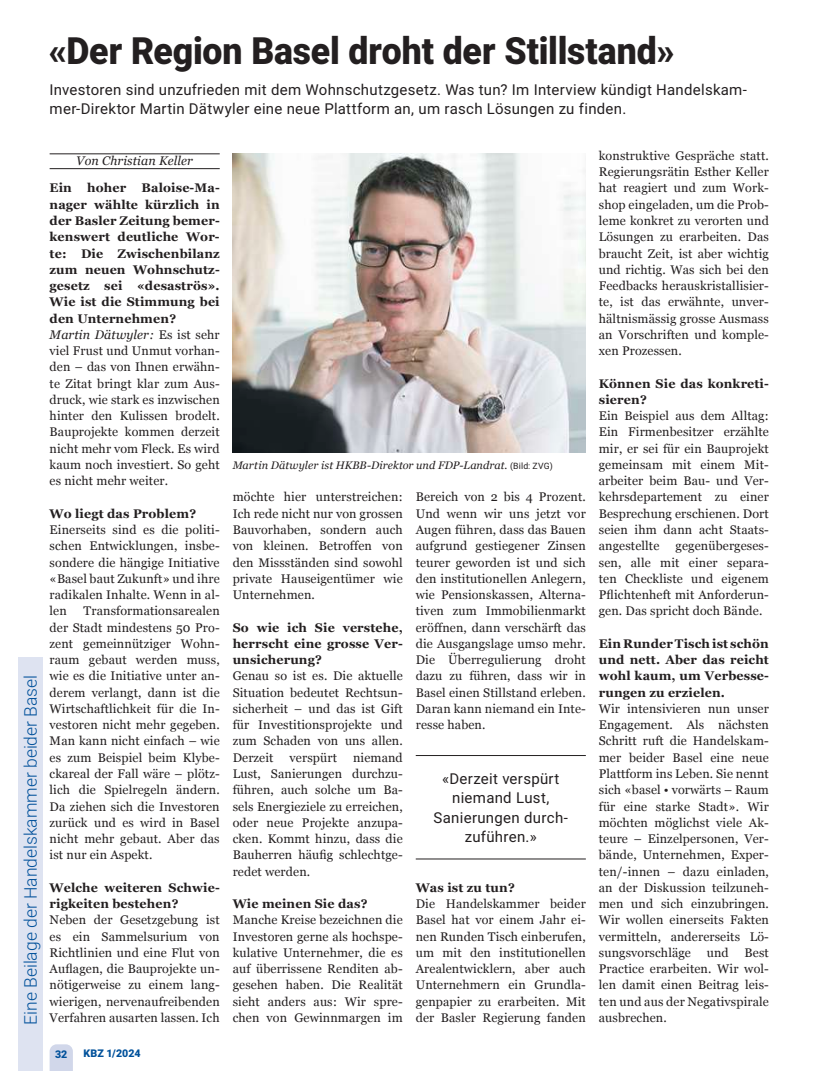
<style>
.page{position:relative;width:815px;height:1071px;background:#fff}
.page>*{position:absolute;margin:0;border:0;box-sizing:border-box;transform-origin:0 0}
.t1{font:900 37.5px "Roboto";letter-spacing:-.005em;color:#231f20;scale:.95 1}
.t2{font:300 17.5px "Roboto";color:#01519b}
.t3{font:15px/19.4px "Roboto";letter-spacing:.02em;color:#231f20}
.t4{font:12.5px/16.2px "Georgia";letter-spacing:.01em;color:#231f20;text-align:justify}
.t5{font:700 12.5px/16.2px "Georgia";letter-spacing:.01em;color:#231f20}
.t6{font:italic 12.5px "Georgia";letter-spacing:.01em;color:#231f20}
.t7{font:italic 11px "Georgia";letter-spacing:.005em;color:#231f20}
.t8{font:900 10.62px "Roboto";letter-spacing:.005em;color:#01519b}
.s1{font-weight:700}
.s2{font-style:italic}
.s3{font-family:"Roboto";font-style:normal;font-size:8.75px}
</style>
<div class="page">
<svg style="left:50px;top:1044px;width:23px;height:26px"></svg>
<hr style="left:50px;top:153px;width:170px;height:1px;background:#231f20">
<hr style="left:50px;top:168px;width:170px;height:1px;background:#231f20">
<img style="left:233px;top:154px;width:353px;height:298px">
<hr style="left:416px;top:755px;width:170px;height:1px;background:#231f20">
<hr style="left:416px;top:858px;width:170px;height:1px;background:#231f20">
<div style="left:18px;top:657px;width:25px;height:413px;background:#dee3f1"></div>
<h1 class="t1" style="left:49px;top:24px;width:660px">«Der Region Basel droht der Stillstand»</h1>
<p class="t3" style="left:50px;top:80px;width:699px;line-height:18.8px">Investoren sind unzufrieden mit dem Wohnschutzgesetz. Was tun? Im Interview kündigt Handelskam&shy;mer-Direktor Martin Dätwyler eine neue Plattform an, um rasch Lösungen zu finden.</p>
<h2 class="t2" style="left:18px;top:1024px;width:351px;rotate:-90deg">Eine Beilage der Handelskammer beider Basel</h2>
<p class="t6" style="left:76px;top:151px;width:118px">Von Christian Keller</p>
<p class="t4" style="left:50px;top:180px;width:172px;text-align:left"><span class="s1">Ein hoher Baloise-Ma&shy;nager wählte kürzlich in der Basler Zeitung bemer&shy;kenswert deutliche Wor&shy;te: Die Zwischenbilanz zum neuen Wohnschutz&shy;gesetz sei «desaströs».<br>Wie ist die Stimmung bei den Unternehmen?<br></span><span class="s2">Martin Dätwyler:</span> Es ist sehr viel Frust und Unmut vorhan&shy;den – das von Ihnen erwähn&shy;te Zitat bringt klar zum Aus&shy;druck, wie stark es inzwischen hinter den Kulissen brodelt.<br>Bauprojekte kommen derzeit nicht mehr vom Fleck. Es wird kaum noch investiert. So geht es nicht mehr weiter.</p>
<p class="t5" style="left:50px;top:504px;width:148px">Wo liegt das Problem?</p>
<p class="t4" style="left:50px;top:521px;width:172px">Einerseits sind es die politi&shy;schen Entwicklungen, insbe&shy;sondere die hängige Initiative «Basel baut Zukunft» und ihre radikalen Inhalte. Wenn in al&shy;len</p>
<p class="t4" style="left:50px;top:602px;width:172px;text-indent:34px">Transformationsarealen der Stadt mindestens 50 Pro&shy;zent gemeinnütziger Wohn&shy;raum gebaut werden muss, wie es die Initiative unter an&shy;derem verlangt, dann ist die Wirtschaftlichkeit für die In&shy;vestoren nicht mehr gegeben.<br>Man kann nicht einfach – wie es zum Beispiel beim Klybe&shy;ckareal der Fall wäre – plötz&shy;lich die Spielregeln ändern.<br>Da ziehen sich die Investoren zurück und es wird in Basel nicht mehr gebaut. Aber das ist nur ein Aspekt.</p>
<p class="t5" style="left:50px;top:878px;width:172px">Welche weiteren Schwie&shy;rigkeiten bestehen?</p>
<p class="t4" style="left:50px;top:911px;width:172px">Neben der Gesetzgebung ist es ein Sammelsurium von Richtlinien und eine Flut von Auflagen, die Bauprojekte un&shy;nötigerweise zu einem lang&shy;wierigen, nervenaufreibenden Verfahren ausarten lassen. Ich</p>
<p class="t8" style="left:55px;top:1046px;width:14px">32</p>
<p class="t8" style="left:83px;top:1045px;width:59px">KBZ 1/2024</p>
<p class="t7" style="left:233px;top:457px;width:322px">Martin Dätwyler ist HKBB-Direktor und FDP-Landrat. <span class="s3">(Bild: ZVG)</span></p>
<p class="t4" style="left:233px;top:489px;width:172px">möchte hier unterstreichen:<br>Ich rede nicht nur von grossen Bauvorhaben, sondern auch von kleinen. Betroffen von den Missständen sind sowohl private Hauseigentümer wie Unternehmen.</p>
<p class="t5" style="left:233px;top:618px;width:172px;text-align:justify">So wie ich Sie verstehe, herrscht eine grosse Ver&shy;unsicherung?</p>
<p class="t4" style="left:233px;top:667px;width:172px">Genau so ist es. Die aktuelle Situation bedeutet Rechtsun&shy;sicherheit – und das ist Gift für Investitionsprojekte und zum Schaden von uns allen.<br>Derzeit</p>
<p class="t4" style="left:416px;top:489px;width:172px">Bereich von 2 bis 4 Prozent.<br>Und wenn wir uns jetzt vor Augen führen, dass das Bauen aufgrund gestiegener Zinsen teurer geworden ist und sich den institutionellen Anlegern, wie Pensionskassen, Alterna&shy;tiven zum Immobilienmarkt eröffnen, dann verschärft das die Ausgangslage umso mehr.<br>Die Überregulierung droht dazu zu führen, dass wir in Basel einen Stillstand erleben.<br>Daran kann niemand ein Inte&shy;resse haben.</p>
<p class="t4" style="left:233px;top:749px;width:172px;text-indent:120px">niemand Lust, Sanierungen durchzu&shy;führen, auch solche um Ba&shy;sels Energieziele zu erreichen, oder neue Projekte anzupa&shy;cken. Kommt hinzu, dass die Bauherren häufig schlechtge&shy;redet werden.</p>
<p class="t5" style="left:233px;top:894px;width:137px">Wie meinen Sie das?</p>
<p class="t4" style="left:233px;top:911px;width:172px">Manche Kreise bezeichnen die Investoren gerne als hochspe&shy;kulative Unternehmer, die es auf überrissene Renditen ab&shy;gesehen haben. Die Realität sieht anders aus: Wir spre&shy;chen von Gewinnmargen im</p>
<p class="t4" style="left:290px;top:749px;width:49px">verspürt</p>
<p class="t3" style="left:434px;top:768px;width:136px;text-align:center">«Derzeit verspürt niemand Lust,<br>Sanierungen durch&shy;zuführen.»</p>
<p class="t5" style="left:416px;top:878px;width:101px">Was ist zu tun?</p>
<p class="t4" style="left:416px;top:895px;width:172px">Die Handelskammer beider Basel hat vor einem Jahr ei&shy;nen Runden Tisch einberufen, um mit den institutionellen Arealentwicklern, aber auch Unternehmern ein Grundla&shy;genpapier zu erarbeiten. Mit der Basler Regierung fanden</p>
<p class="t4" style="left:599px;top:147px;width:172px">konstruktive Gespräche statt.<br>Regierungsrätin Esther Keller hat reagiert und zum Work&shy;shop eingeladen, um die Prob&shy;leme konkret zu verorten und Lösungen zu erarbeiten. Das braucht Zeit, ist aber wichtig und richtig. Was sich bei den Feedbacks herauskristallisier&shy;te, ist das erwähnte, unver&shy;hältnismässig grosse Ausmass an Vorschriften und komple&shy;xen Prozessen.</p>
<p class="t5" style="left:599px;top:374px;width:172px">Können Sie das konkreti&shy;sieren?</p>
<p class="t4" style="left:599px;top:407px;width:172px">Ein Beispiel aus dem Alltag:<br>Ein Firmenbesitzer erzählte mir, er sei für ein Bauprojekt gemeinsam mit einem Mit&shy;arbeiter beim Bau- und Ver&shy;kehrsdepartement zu einer Besprechung erschienen. Dort seien ihm dann acht Staats&shy;angestellte</p>
<p class="t4" style="left:599px;top:537px;width:172px;text-indent:77px">gegenübergeses&shy;sen, alle mit einer separa&shy;ten Checkliste und eigenem Pflichtenheft mit Anforderun&shy;gen. Das spricht doch Bände.</p>
<p class="t5" style="left:599px;top:634px;width:172px;text-align:justify">Ein Runder Tisch ist schön und nett. Aber das reicht wohl kaum, um Verbesse&shy;rungen zu erzielen.</p>
<p class="t4" style="left:599px;top:700px;width:172px">Wir intensivieren nun unser Engagement. Als nächsten Schritt ruft die Handelskam&shy;mer beider Basel eine neue Plattform ins Leben. Sie nennt sich «basel • vorwärts – Raum für eine starke Stadt». Wir möchten möglichst viele Ak&shy;teure – Einzelpersonen, Ver&shy;bände, Unternehmen, Exper&shy;ten/-innen – dazu einladen, an der Diskussion teilzuneh&shy;men und sich einzubringen.<br>Wir wollen einerseits Fakten vermitteln, andererseits Lö&shy;sungsvorschläge</p>
<p class="t4" style="left:707px;top:944px;width:23px">und</p>
<p class="t4" style="left:599px;top:944px;width:172px;text-indent:146px">Best Practice erarbeiten. Wir wol&shy;len damit einen Beitrag leis&shy;ten und aus der Negativspirale ausbrechen.</p>
</div>
